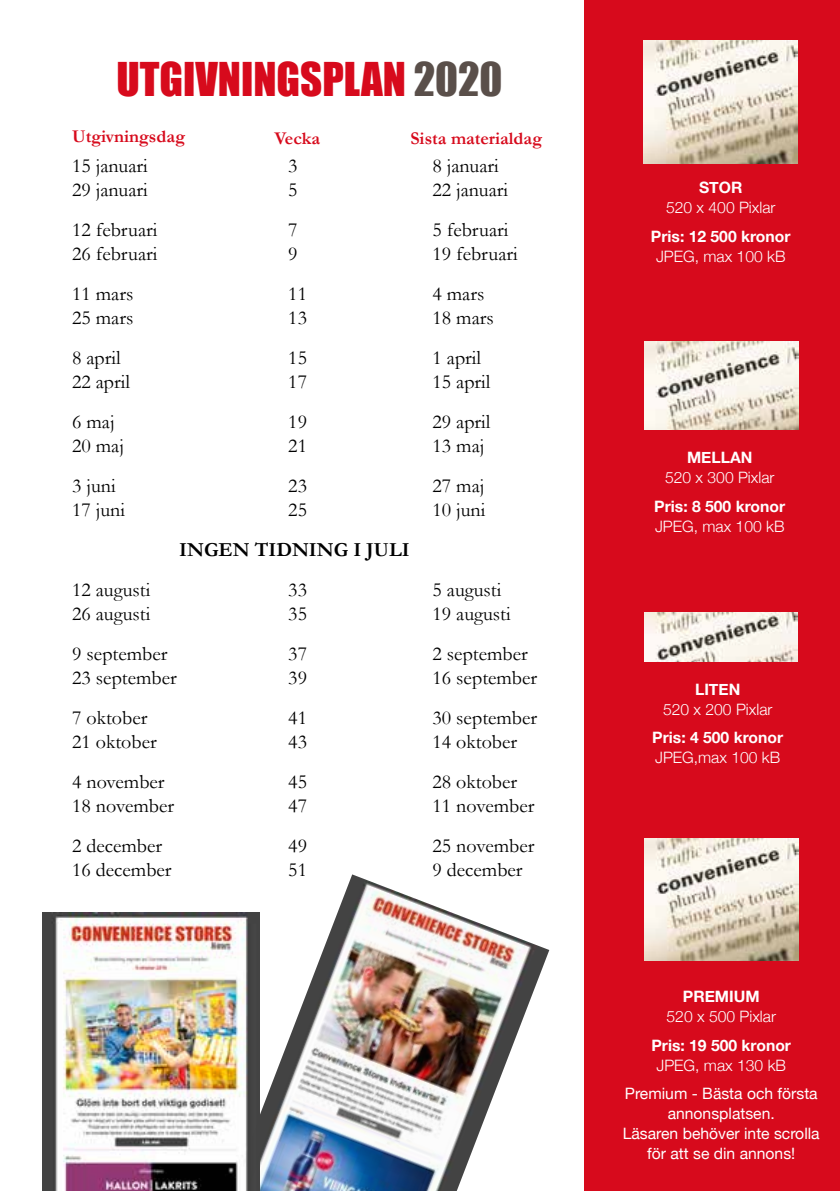
<style>
.page{position:relative;width:840px;height:1191px;background:#fff}
.page>*{position:absolute;margin:0;border:0;box-sizing:border-box;transform-origin:0 0}
.t1{font:42.8px "Impact";color:#d70a1c}
.t2{font:20px "Garamond";color:#000}
.t3{font:700 20px "Garamond";color:#000}
.t4{font:700 18px "Garamond";color:#d70a1c}
.t5{font:300 15.6px "Helvetica Neue";color:#fff}
.t6{font:700 15.6px "Helvetica Neue";color:#fff}
.t7{font:15.6px/20px "Helvetica Neue";color:#fff;text-align:center}
.s1{color:#5a4f4a}
</style>
<div class="page">
<img style="left:230px;top:874px;width:319px;height:317px">
<div style="left:584px;top:0;width:255px;height:1191px;background:#d70a1c"></div>
<img style="left:644px;top:342px;width:154px;height:87px">
<img style="left:643px;top:40px;width:154px;height:123px">
<img style="left:644px;top:612px;width:153px;height:50px">
<img style="left:644px;top:838px;width:154px;height:123px">
<img style="left:43px;top:913px;width:216px;height:278px">
<h1 class="t1" style="left:116px;top:46px;width:387px">UTGIVNINGSPLAN <span class="s1">2020</span></h1>
<p class="t4" style="left:72px;top:126px;width:114px">Utgivningsdag</p>
<p class="t4" style="left:274px;top:128px;width:47px">Vecka</p>
<p class="t4" style="left:410px;top:127px;width:133px">Sista materialdag</p>
<p class="t2" style="left:72px;top:154px;width:77px">15 januari</p>
<p class="t2" style="left:288px;top:154px;width:11px">3</p>
<p class="t2" style="left:432px;top:154px;width:68px">8 januari</p>
<p class="t2" style="left:72px;top:178px;width:77px">29 januari</p>
<p class="t2" style="left:288px;top:178px;width:11px">5</p>
<p class="t2" style="left:432px;top:178px;width:77px">22 januari</p>
<p class="t2" style="left:72px;top:218px;width:87px">12 februari</p>
<p class="t2" style="left:288px;top:218px;width:11px">7</p>
<p class="t2" style="left:432px;top:218px;width:77px">5 februari</p>
<p class="t2" style="left:72px;top:242px;width:87px">26 februari</p>
<p class="t2" style="left:288px;top:242px;width:11px">9</p>
<p class="t2" style="left:432px;top:242px;width:87px">19 februari</p>
<p class="t2" style="left:72px;top:282px;width:63px">11 mars</p>
<p class="t2" style="left:288px;top:282px;width:20px">11</p>
<p class="t2" style="left:432px;top:282px;width:53px">4 mars</p>
<p class="t2" style="left:72px;top:306px;width:63px">25 mars</p>
<p class="t2" style="left:288px;top:306px;width:20px">13</p>
<p class="t2" style="left:432px;top:306px;width:63px">18 mars</p>
<p class="t2" style="left:72px;top:346px;width:50px">8 april</p>
<p class="t2" style="left:288px;top:346px;width:20px">15</p>
<p class="t2" style="left:432px;top:346px;width:50px">1 april</p>
<p class="t2" style="left:72px;top:370px;width:59px">22 april</p>
<p class="t2" style="left:288px;top:370px;width:20px">17</p>
<p class="t2" style="left:432px;top:370px;width:59px">15 april</p>
<p class="t2" style="left:72px;top:410px;width:44px">6 maj</p>
<p class="t2" style="left:288px;top:410px;width:20px">19</p>
<p class="t2" style="left:432px;top:410px;width:59px">29 april</p>
<p class="t2" style="left:72px;top:434px;width:53px">20 maj</p>
<p class="t2" style="left:288px;top:434px;width:20px">21</p>
<p class="t2" style="left:432px;top:434px;width:53px">13 maj</p>
<p class="t2" style="left:72px;top:474px;width:45px">3 juni</p>
<p class="t2" style="left:288px;top:474px;width:20px">23</p>
<p class="t2" style="left:432px;top:474px;width:53px">27 maj</p>
<p class="t2" style="left:72px;top:498px;width:54px">17 juni</p>
<p class="t2" style="left:288px;top:498px;width:20px">25</p>
<p class="t2" style="left:432px;top:498px;width:54px">10 juni</p>
<p class="t3" style="left:179px;top:538px;width:232px">INGEN TIDNING I JULI</p>
<p class="t2" style="left:72px;top:578px;width:80px">12 augusti</p>
<p class="t2" style="left:288px;top:578px;width:20px">33</p>
<p class="t2" style="left:432px;top:578px;width:70px">5 augusti</p>
<p class="t2" style="left:72px;top:602px;width:80px">26 augusti</p>
<p class="t2" style="left:288px;top:602px;width:20px">35</p>
<p class="t2" style="left:432px;top:602px;width:80px">19 augusti</p>
<p class="t2" style="left:72px;top:642px;width:97px">9 september</p>
<p class="t2" style="left:288px;top:642px;width:20px">37</p>
<p class="t2" style="left:432px;top:642px;width:97px">2 september</p>
<p class="t2" style="left:72px;top:666px;width:106px">23 september</p>
<p class="t2" style="left:288px;top:666px;width:20px">39</p>
<p class="t2" style="left:432px;top:666px;width:106px">16 september</p>
<p class="t2" style="left:72px;top:706px;width:77px">7 oktober</p>
<p class="t2" style="left:288px;top:706px;width:20px">41</p>
<p class="t2" style="left:432px;top:706px;width:106px">30 september</p>
<p class="t2" style="left:72px;top:730px;width:86px">21 oktober</p>
<p class="t2" style="left:288px;top:730px;width:20px">43</p>
<p class="t2" style="left:432px;top:730px;width:86px">14 oktober</p>
<p class="t2" style="left:72px;top:770px;width:94px">4 november</p>
<p class="t2" style="left:288px;top:770px;width:20px">45</p>
<p class="t2" style="left:432px;top:770px;width:86px">28 oktober</p>
<p class="t2" style="left:72px;top:794px;width:103px">18 november</p>
<p class="t2" style="left:288px;top:794px;width:20px">47</p>
<p class="t2" style="left:432px;top:794px;width:103px">11 november</p>
<p class="t2" style="left:72px;top:834px;width:92px">2 december</p>
<p class="t2" style="left:288px;top:834px;width:20px">49</p>
<p class="t2" style="left:432px;top:834px;width:103px">25 november</p>
<p class="t2" style="left:72px;top:858px;width:101px">16 december</p>
<p class="t2" style="left:288px;top:858px;width:20px">51</p>
<p class="t2" style="left:432px;top:858px;width:92px">9 december</p>
<p class="t6" style="left:698px;top:175px;width:45px">STOR</p>
<p class="t5" style="left:665px;top:195px;width:111px">520 x 400 Pixlar</p>
<p class="t6" style="left:650px;top:224px;width:141px">Pris: 12 500 kronor</p>
<p class="t5" style="left:655px;top:243px;width:131px">JPEG, max 100 kB</p>
<p class="t6" style="left:686px;top:445px;width:67px">MELLAN</p>
<p class="t5" style="left:664px;top:465px;width:111px">520 x 300 Pixlar</p>
<p class="t6" style="left:654px;top:494px;width:132px">Pris: 8 500 kronor</p>
<p class="t5" style="left:654px;top:513px;width:131px">JPEG, max 100 kB</p>
<p class="t6" style="left:694px;top:677px;width:47px">LITEN</p>
<p class="t5" style="left:662px;top:696px;width:111px">520 x 200 Pixlar</p>
<p class="t6" style="left:652px;top:725px;width:132px">Pris: 4 500 kronor</p>
<p class="t5" style="left:654px;top:745px;width:126px">JPEG,max 100 kB</p>
<p class="t6" style="left:682px;top:984px;width:78px">PREMIUM</p>
<p class="t5" style="left:666px;top:1004px;width:111px">520 x 500 Pixlar</p>
<p class="t6" style="left:651px;top:1032px;width:141px">Pris: 19 500 kronor</p>
<p class="t5" style="left:656px;top:1052px;width:131px">JPEG, max 130 kB</p>
<p class="t7" style="left:622px;top:1084px;width:198px">Premium - Bästa och första annonsplatsen.<br>Läsaren behöver inte scrolla för att se din annons!</p>
</div>
